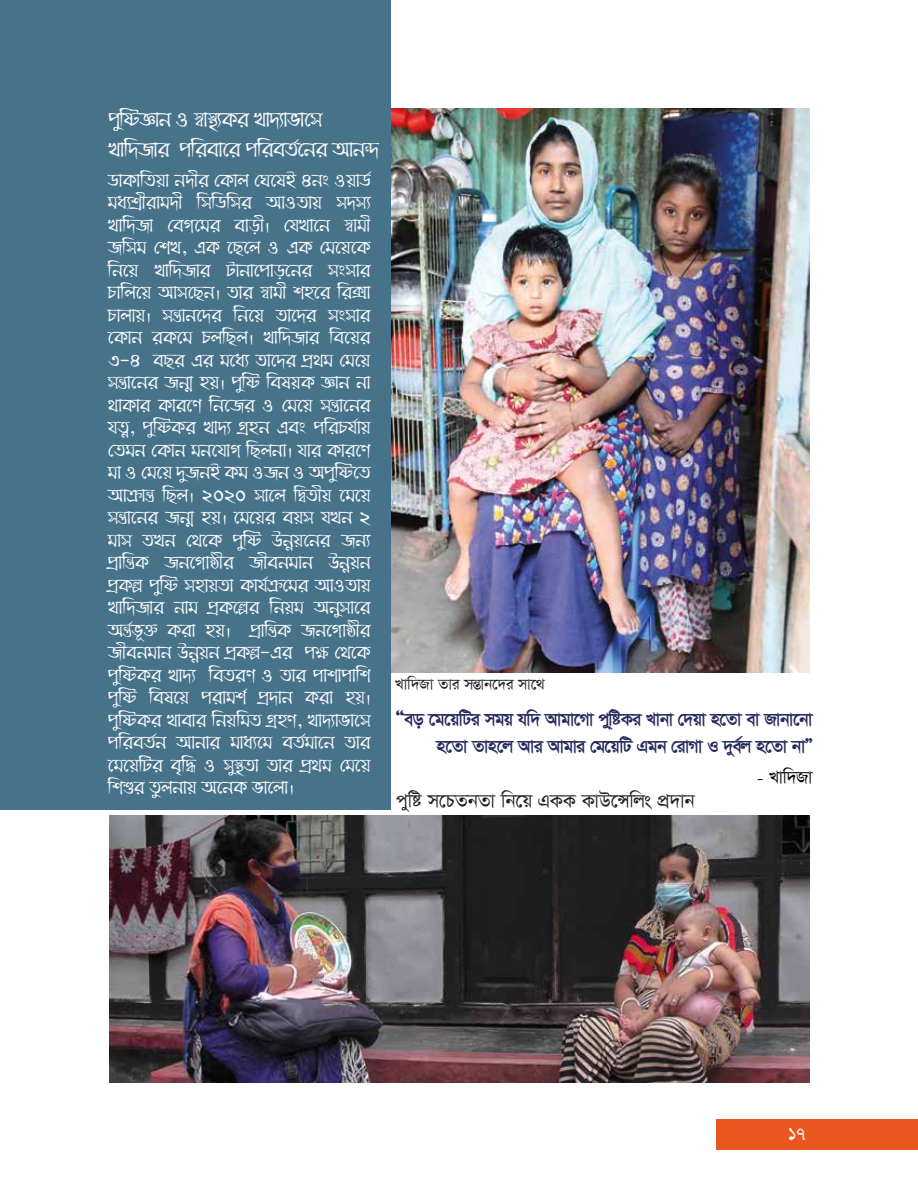
<style>
.page{position:relative;width:918px;height:1188px;background:#fff}
.page>*{position:absolute;margin:0;border:0;box-sizing:border-box;transform-origin:0 0}
.t1{font:24px/30px "Kalindi MJ";letter-spacing:-.02em;color:#fdfdfb}
.t2{font:22.5px "Sutonny MJ";color:#1d1d1b}
.t3{font:21px/22.5px "Kalindi MJ";color:#fdfdfd}
.t4{font:700 21px/27px "Sutonny MJ";letter-spacing:-.015em;color:#262b5d;text-align:right}
.t5{font:21px "Sutonny MJ";color:#040505}
.t6{font:21px "Sutonny MJ";color:#fafaf8}
.t7{font:18px "Sutonny MJ";color:#1d1d1b}
.s1{font-size:22.5px}
</style>
<div class="page">
<div style="left:0;top:0;width:391px;height:809px;background:#46728a"></div>
<svg style="left:597px;top:108px;width:30px;height:1px"></svg>
<svg style="left:809px;top:240px;width:1px;height:26px"></svg>
<div style="left:717px;top:1119px;width:201px;height:30px;background:#ea571e"></div>
<img style="left:391px;top:109px;width:418px;height:563px">
<img style="left:109px;top:816px;width:700px;height:266px">
<p class="t1" style="left:108px;top:105px;width:272px">CYWÓÁVB I ¯^V¯’¨KI LV`¨VFV‡M<br>LVW`RVI CWIEV‡I CWIEZ©‡BI AVB›`</p>
<p class="t3" style="left:108px;top:169px;width:269px">WVKVWZQV B`XI †KVJ †N‡LB 4BS IQVW©<br>GA¨KÖXIVG`X WMWWWMI AVIZVQ M`M¨<br>LVW`RV †EM‡GI EVOX| †HLV‡B ¯^VGX<br>RWMG †KL, GK ‡Q‡J I GK †G‡Q‡K<br>WB‡Q LVW`RVI UVBV‡CVO‡BI MSMVI<br>PVWJ‡Q AVM‡QB| ZVI ¯^VGX KN‡I WI·V<br>PVJVQ| MŠÍVB‡`I WB‡Q ZV‡`I MSMVI ‡KVB IK‡G PJWQJ| LVW`RVI WE‡QI<br>3-4 EQI GI G‡A¨ ZV‡`I CÖ_G †G‡Q<br>MŠÍV‡BI RB¥ NQ| CYWÓ WELQK ÁVB BV _VKVI KVI‡Y WB‡RI I †G‡Q MŠÍV‡BI<br>HZŒ, CYWÓKI LV`¨ MÖNB GES CWIPH©VQ †ZGB †KVB GB‡HVM WQJBV| HVI KVI‡Y<br>GV I †G‡Q `YRBB KG IRB I ACYWÓ‡Z<br>AVΜVŠÍWQJ| 2020 MV‡J WØZXQ ‡G‡Q<br>MŠÍV‡BI RB¥ NQ| ‡G‡QI EQM HLB 2<br>GVM ZLB †_‡K CYWÓ DBŒQ‡BI RB¨<br>CÖVWŠÍK RB‡MVÔXI RXEBGVB DBŒQB<br>CÖKÍ CYWÓ MNVQZV KVH©Μ‡GI AVIZVQ<br>LVW`RVI BVG CÖK‡ÍI WBQG ABYMV‡I<br>AŠÍ©F‚³ KIV NQ| CÖVWŠÍK RB‡MVÔXI<br>RXEBGVB DBŒQB CÖKÍ-GI CŸ †_‡K<br>CYWÓKI LV`¨ WEZIY I ZVI CVKVCVWK<br>CYWÓ WEL‡Q CIVGK© CÖ`VB KIV NQ|<br>CYWÓKI LVEVI WBQWGZ MÖNY, LV`¨VFV‡M<br>CWIEZ©B AVBVI GVA¨‡G EZ©GV‡B ZVI ‡G‡QWUI E„W× I MY¯’ZV ZVI CÖ_G †G‡Q<br>WKÏI ZZJBVQ A‡BK FV‡JV|</p>
<p class="t7" style="left:395px;top:675px;width:151px">LVW`RV ZVI MŠÍVB‡`I MV‡_</p>
<p class="t4" style="left:396px;top:706px;width:418px"><span class="s1">ÔÔ</span>EO ‡G‡QWUI MGQ HW` AVGV‡MV CYW&amp;ÓKI LVBV †`QV N‡ZV EV RVBV‡BV<br>N‡ZV ZVN‡J AVI AVGVI †G‡QWU GGB †IVMV I `YE©J N‡ZV BVÓ</p>
<p class="t5" style="left:757px;top:766px;width:57px">- LVW`RV</p>
<p class="t2" style="left:396px;top:789px;width:300px">CYWÓ M‡PZBZV WB‡Q GKK KVD‡ÝWJS CÖ`VB</p>
<p class="t6" style="left:788px;top:1122px;width:18px">17</p>
</div>
